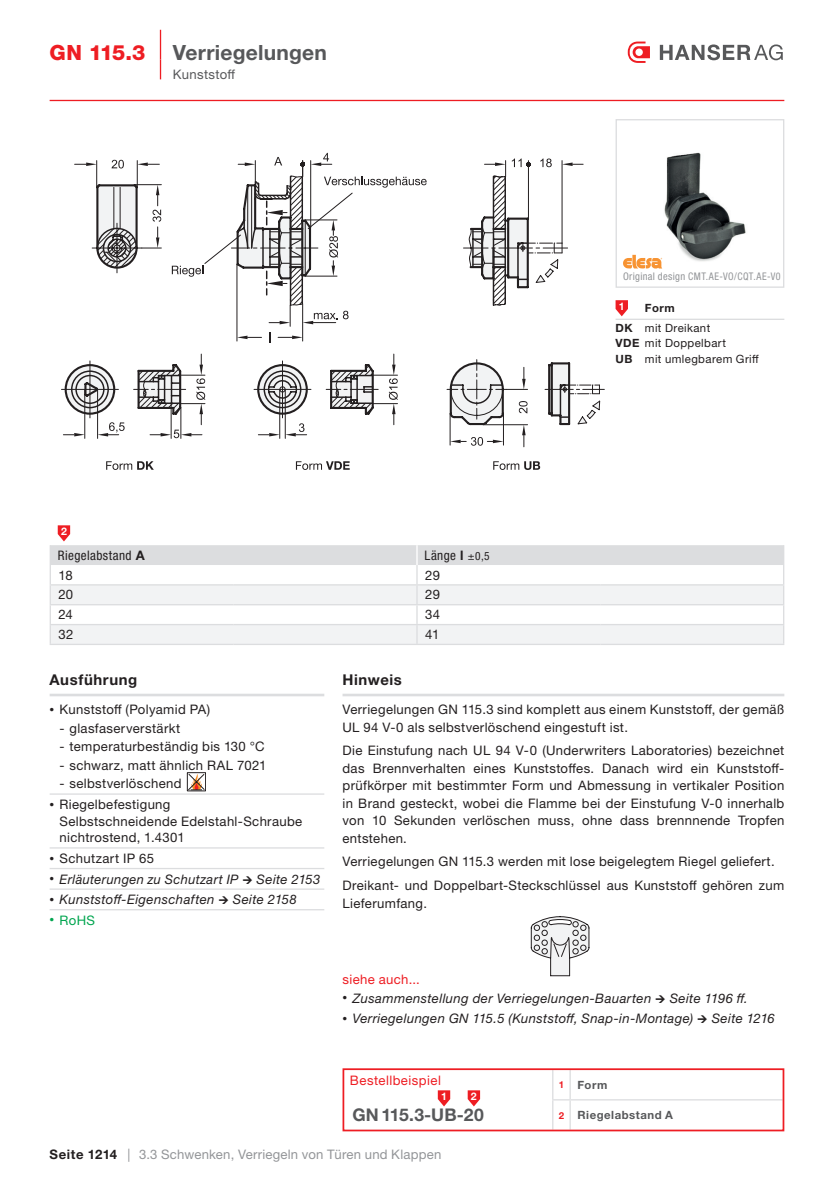
<style>
.page{position:relative;width:834px;height:1181px;background:#fff}
.page>*{position:absolute;margin:0;border:0;box-sizing:border-box;transform-origin:0 0}
.t1{font:700 21px "Helvetica Neue LTW1 G";letter-spacing:.01em;color:#57585a}
.t2{font:800 21px "Helvetica Neue LT Pro";color:#ee1d23}
.t3{font:700 17.5px "Helvetica Neue LTW1 G";letter-spacing:.015em;color:#57585a}
.t4{font:700 14.88px "Helvetica Neue LTW1 G";letter-spacing:.04em;color:#231f20}
.t5{font:13.12px/17.5px "Helvetica Neue LTW1 G";letter-spacing:.025em;color:#231f20}
.t6{font:italic 13.12px "Helvetica Neue LTW1 G";letter-spacing:.03em;color:#231f20}
.t7{font:13.12px "Helvetica Neue LT Pro";letter-spacing:.015em;color:#939598}
.t8{font:13.12px "Helvetica Neue LTW1 G";letter-spacing:.035em;color:#ee1d23}
.t9{font:condensed 13.12px "Helvetica Neue LT Pro";letter-spacing:.03em;color:#231f20}
.t10{font:13.12px "Helvetica Neue LTW1 G";letter-spacing:.025em;color:#57585a}
.t11{font:13.12px "Helvetica Neue LTW1 G";color:#00a54f}
.t12{font:11.38px/19.4px "Helvetica Neue LTW1 G";letter-spacing:.035em;color:#231f20;text-align:center}
.t13{font:700 11.38px "Helvetica Neue LTW1 G";letter-spacing:.045em;color:#57585a}
.t14{font:condensed 10.5px "Helvetica Neue LT Pro";letter-spacing:.035em;color:#939598}
.t15{font:700 10.5px "Helvetica Neue LTW1 G";color:#fff}
.s1{font-family:"Helvetica Neue LTW1 G";font-weight:700;font-stretch:normal}
.s2{font-size:11.38px}
.s3{font-weight:700}
.s4{font-size:9.62px}
.s5{font-family:"Helvetica Neue LT Pro"}
.s6{font-family:"Helvetica Neue LTW1 G";font-weight:700;color:#231f20}
.s7{font-family:"Helvetica Neue LTW1 G"}
.s8{font-size:9.62px;color:#ee1d23}
</style>
<div class="page">
<hr style="left:50px;top:100px;width:734px;height:1px;background:#ee1d23">
<svg style="left:627px;top:42px;width:22px;height:21px"></svg>
<svg style="left:659px;top:44px;width:123px;height:16px"></svg>
<hr style="left:160px;top:30px;width:1px;height:30px;background:#ee1d23">
<svg style="left:160px;top:60px;width:1px;height:19px"></svg>
<svg style="left:552px;top:1071px;width:18px;height:57px"></svg>
<hr style="left:570px;top:1099px;width:212px;height:1px;background:#dcdddf">
<div style="left:342px;top:1068px;width:442px;height:63px;border:2px solid #ee1d23"></div>
<svg style="left:437px;top:1090px;width:13px;height:16px"></svg>
<svg style="left:467px;top:1090px;width:13px;height:16px"></svg>
<hr style="left:50px;top:644px;width:183px;height:1px;background:#dcdddf">
<hr style="left:233px;top:644px;width:184px;height:1px;background:#dcdddf">
<hr style="left:417px;top:644px;width:183px;height:1px;background:#dcdddf">
<hr style="left:600px;top:644px;width:184px;height:1px;background:#dcdddf">
<svg style="left:50px;top:525px;width:734px;height:119px"></svg>
<hr style="left:615px;top:319px;width:30px;height:1px;background:#dcdddf">
<hr style="left:645px;top:319px;width:139px;height:1px;background:#dcdddf">
<svg style="left:615px;top:300px;width:13px;height:16px"></svg>
<hr style="left:50px;top:793px;width:274px;height:1px;background:#dcdddf">
<hr style="left:50px;top:847px;width:274px;height:1px;background:#dcdddf">
<hr style="left:50px;top:868px;width:274px;height:1px;background:#dcdddf">
<hr style="left:50px;top:888px;width:274px;height:2px;background:#dcdddf">
<hr style="left:50px;top:909px;width:274px;height:1px;background:#dcdddf">
<hr style="left:50px;top:693px;width:274px;height:3px;background:#dcdddf">
<svg style="left:61px;top:175px;width:544px;height:250px"></svg>
<hr style="left:302px;top:304px;width:1px;height:37px;background:#231f20">
<hr style="left:236px;top:264px;width:1px;height:77px;background:#231f20">
<svg style="left:237px;top:336px;width:24px;height:3px"></svg>
<svg style="left:278px;top:336px;width:24px;height:3px"></svg>
<svg style="left:269px;top:305px;width:22px;height:21px"></svg>
<hr style="left:449px;top:414px;width:1px;height:31px;background:#231f20">
<hr style="left:528px;top:161px;width:1px;height:58px;background:#231f20">
<svg style="left:562px;top:162px;width:21px;height:4px"></svg>
<hr style="left:561px;top:161px;width:1px;height:82px;background:#231f20">
<svg style="left:540px;top:158px;width:11px;height:9px"></svg>
<svg style="left:75px;top:160px;width:86px;height:108px"></svg>
<hr style="left:84px;top:389px;width:1px;height:49px;background:#231f20">
<svg style="left:63px;top:433px;width:22px;height:3px"></svg>
<hr style="left:97px;top:389px;width:1px;height:49px;background:#231f20">
<svg style="left:138px;top:354px;width:67px;height:84px"></svg>
<hr style="left:279px;top:389px;width:1px;height:49px;background:#231f20">
<hr style="left:285px;top:389px;width:1px;height:49px;background:#231f20">
<svg style="left:258px;top:423px;width:48px;height:13px"></svg>
<svg style="left:331px;top:354px;width:67px;height:71px"></svg>
<svg style="left:450px;top:363px;width:77px;height:84px"></svg>
<svg style="left:98px;top:422px;width:27px;height:14px"></svg>
<svg style="left:484px;top:158px;width:47px;height:19px"></svg>
<svg style="left:549px;top:363px;width:51px;height:61px"></svg>
<svg style="left:469px;top:217px;width:93px;height:70px"></svg>
<svg style="left:302px;top:311px;width:46px;height:13px"></svg>
<svg style="left:493px;top:461px;width:47px;height:9px"></svg>
<svg style="left:296px;top:461px;width:53px;height:9px"></svg>
<svg style="left:106px;top:461px;width:48px;height:9px"></svg>
<svg style="left:172px;top:266px;width:31px;height:11px"></svg>
<svg style="left:237px;top:153px;width:189px;height:133px"></svg>
<img style="left:626px;top:152px;width:120px;height:117px">
<div style="left:615px;top:119px;width:169px;height:169px;border:1px solid #dcdddf"></div>
<hr style="left:342px;top:693px;width:442px;height:3px;background:#dcdddf">
<svg style="left:530px;top:916px;width:59px;height:60px"></svg>
<div style="left:187px;top:772px;width:19px;height:19px;border:1px solid #231f20"></div>
<svg style="left:187px;top:773px;width:18px;height:17px"></svg>
<svg style="left:623px;top:255px;width:39px;height:13px"></svg>
<h1 class="t2" style="left:50px;top:40px;width:97px">GN 115.3</h1>
<h1 class="t1" style="left:173px;top:39px;width:156px">Verriegelungen</h1>
<p class="t10" style="left:173px;top:67px;width:64px">Kunststoff</p>
<p class="t15" style="left:61px;top:525px;width:7px">2</p>
<p class="t9" style="left:58px;top:547px;width:88px">Riegelabstand <span class="s1">A</span></p>
<p class="t9" style="left:424px;top:547px;width:67px">Länge <span class="s1">l</span> <span class="s2">±0,5</span></p>
<p class="t5" style="left:58px;top:566px;width:16px">18</p>
<p class="t5" style="left:425px;top:566px;width:16px">29</p>
<p class="t5" style="left:58px;top:586px;width:16px">20</p>
<p class="t5" style="left:425px;top:586px;width:16px">29</p>
<p class="t5" style="left:58px;top:606px;width:16px">24</p>
<p class="t5" style="left:425px;top:606px;width:17px">34</p>
<p class="t5" style="left:58px;top:625px;width:16px">32</p>
<p class="t5" style="left:425px;top:625px;width:16px">41</p>
<p class="t14" style="left:623px;top:270px;width:159px">Original design CMT.AE-VO/CQT.AE-V0</p>
<p class="t15" style="left:618px;top:300px;width:7px">1</p>
<p class="t12" style="left:615px;top:298px;width:96px"><span class="s3">Form<br>DK</span> mit Dreikant</p>
<p class="t12" style="left:615px;top:335px;width:145px;line-height:15.6px;text-align:left"><span class="s3">VDE</span> mit Doppelbart<br><span class="s3">UB</span> mit umlegbarem Griff</p>
<p class="t4" style="left:50px;top:670px;width:89px">Ausführung</p>
<p class="t4" style="left:342px;top:670px;width:61px">Hinweis</p>
<p class="t5" style="left:342px;top:700px;width:443px">Verriegelungen GN 115.3 sind komplett aus einem Kunststoff, der gemäß<br>UL 94 V-0 als selbstverlöschend eingestuft ist.</p>
<p class="t5" style="left:342px;top:741px;width:443px;text-align:justify">Die Einstufung nach UL 94 V-0 (Underwriters Laboratories) bezeichnet das Brennverhalten eines Kunststoffes. Danach wird ein Kunststoff&shy;prüfkörper mit bestimmter Form und Abmessung in vertikaler Position in Brand gesteckt, wobei die Flamme bei der Einstufung V-0 innerhalb von 10 Sekunden verlöschen muss, ohne dass brennnende Tropfen entstehen.</p>
<p class="t5" style="left:342px;top:850px;width:443px;line-height:23.6px">Verriegelungen GN 115.3 werden mit lose beigelegtem Riegel geliefert.<br>Dreikant- und Doppelbart-Steckschlüssel aus Kunststoff gehören zum</p>
<p class="t5" style="left:342px;top:894px;width:86px">Lieferumfang.</p>
<p class="t5" style="left:50px;top:700px;width:162px"><span class="s4">•</span> Kunststoff (Polyamid PA)</p>
<p class="t5" style="left:60px;top:719px;width:122px"><span class="s5">-</span> glasfaserverstärkt</p>
<p class="t5" style="left:60px;top:737px;width:207px"><span class="s5">-</span> temperaturbeständig bis 130 °C</p>
<p class="t5" style="left:60px;top:756px;width:208px"><span class="s5">-</span> schwarz, matt ähnlich RAL 7021</p>
<p class="t5" style="left:60px;top:775px;width:124px"><span class="s5">-</span> selbstverlöschend</p>
<p class="t5" style="left:60px;top:796px;width:244px;line-height:16.6px;text-indent:-10px"><span class="s4">•</span> Riegelbefestigung<br>Selbstschneidende Edelstahl-Schraube nichtrostend, 1.4301</p>
<p class="t5" style="left:50px;top:849px;width:106px"><span class="s4">•</span> Schutzart IP 65</p>
<p class="t6" style="left:50px;top:870px;width:272px"><span class="s4">•</span> Erläuterungen zu Schutzart IP → Seite 2153</p>
<p class="t6" style="left:50px;top:891px;width:248px"><span class="s4">•</span> Kunststoff-Eigenschaften → Seite 2158</p>
<p class="t11" style="left:50px;top:912px;width:47px"><span class="s4">•</span> RoHS</p>
<p class="t8" style="left:342px;top:971px;width:79px">siehe auch...</p>
<p class="t6" style="left:342px;top:989px;width:407px"><span class="s4">•</span> Zusammenstellung der Verriegelungen-Bauarten → Seite 1196 ff.</p>
<p class="t6" style="left:342px;top:1010px;width:434px"><span class="s4">•</span> Verriegelungen GN 115.5 (Kunststoff, Snap-in-Montage) → Seite 1216</p>
<p class="t8" style="left:350px;top:1072px;width:92px">Bestellbeispiel</p>
<p class="t15" style="left:441px;top:1090px;width:7px">1</p>
<p class="t15" style="left:471px;top:1090px;width:7px">2</p>
<h2 class="t3" style="left:352px;top:1104px;width:133px">GN 115.3-UB-20</h2>
<p class="t7" style="left:50px;top:1147px;width:393px"><span class="s6">Seite 1214</span> <span class="s7">|</span> 3.3 Schwenken, Verriegeln von Türen und Klappen</p>
<p class="t13" style="left:558px;top:1078px;width:50px"><span class="s8">1</span> Form</p>
<p class="t13" style="left:558px;top:1107px;width:116px"><span class="s8">2</span> Riegelabstand A</p>
</div>
